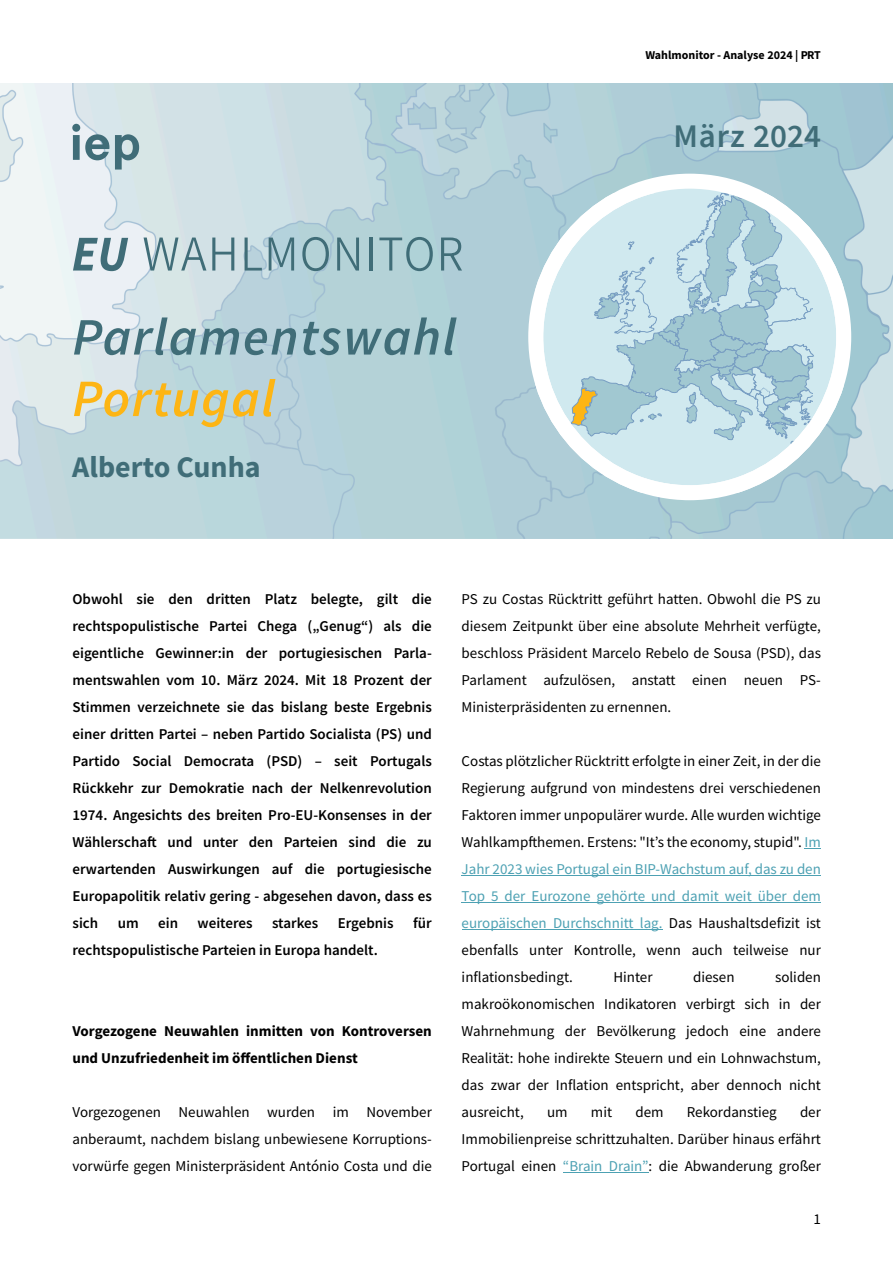
<style>
.page{position:relative;width:893px;height:1263px;background:#fff}
.page>*{position:absolute;margin:0;border:0;box-sizing:border-box;transform-origin:0 0}
.t1{font:italic 600 52.5px "Source Sans Pro";letter-spacing:.03em;color:#406d78}
.t2{font:italic 600 52.5px "Source Sans Pro";letter-spacing:.03em;color:#fdb514}
.t3{font:600 33px "Source Sans Pro";letter-spacing:.01em;color:#406d78}
.t4{font:700 30px "Source Sans Pro";color:#406d78}
.t5{font:15px "Source Sans Pro";color:#000}
.t6{font:600 15px "Source Sans Pro";color:#000}
.t7{font:15px "Source Sans Pro";color:#4da1b3}
.t8{font:700 15px "Source Sans Pro";color:#000}
.t9{font:700 12px "Source Sans Pro";color:#000}
.s1{color:#4da1b3}
.s2{color:#000}
</style>
<div class="page">
<svg style="left:805px;top:848px;width:16px;height:1px"></svg>
<hr style="left:462px;top:875px;width:359px;height:1px;background:#4da1b3">
<hr style="left:462px;top:902px;width:359px;height:1px;background:#4da1b3">
<hr style="left:462px;top:929px;width:201px;height:1px;background:#4da1b3">
<hr style="left:563px;top:1172px;width:86px;height:1px;background:#4da1b3">
<img style="left:0;top:84px;width:893px;height:454px">
<div style="left:528px;top:174px;width:323px;height:326px;border:15px solid #fff;border-radius:50%"></div>
<svg style="left:536px;top:193px;width:308px;height:300px;background:#c2dce4"></svg>
<svg style="left:73px;top:238px;width:55px;height:33px;background:#99b1b9"></svg>
<svg style="left:144px;top:238px;width:62px;height:33px;background:#adc3c8"></svg>
<svg style="left:212px;top:238px;width:22px;height:33px"></svg>
<svg style="left:245px;top:238px;width:17px;height:33px"></svg>
<svg style="left:269px;top:238px;width:25px;height:33px"></svg>
<svg style="left:302px;top:237px;width:27px;height:34px"></svg>
<svg style="left:337px;top:238px;width:22px;height:33px"></svg>
<hr style="left:369px;top:238px;width:3px;height:33px;background:#406d78">
<svg style="left:379px;top:237px;width:54px;height:34px;background:#97bac0"></svg>
<svg style="left:441px;top:238px;width:21px;height:33px"></svg>
<svg style="left:115px;top:134px;width:24px;height:36px"></svg>
<svg style="left:72px;top:124px;width:37px;height:36px"></svg>
<p class="t9" style="left:645px;top:50px;width:177px">Wahlmonitor - Analyse 2024 | PRT</p>
<p class="t1" style="left:72px;top:315px;width:385px">Parlamentswahl</p>
<p class="t2" style="left:72px;top:377px;width:204px">Portugal</p>
<p class="t4" style="left:72px;top:454px;width:190px">Alberto Cunha</p>
<p class="t3" style="left:673px;top:122px;width:149px">März 2024</p>
<p class="t6" style="left:73px;top:593px;width:361px">Obwohl sie den dritten Platz belegte, gilt die</p>
<p class="t6" style="left:73px;top:620px;width:361px">rechtspopulistische Partei Chega („Genug“) als die</p>
<p class="t6" style="left:73px;top:647px;width:361px">eigentliche Gewinner:in der portugiesischen Parla-</p>
<p class="t6" style="left:73px;top:674px;width:361px">mentswahlen vom 10. März 2024. Mit 18 Prozent der</p>
<p class="t6" style="left:73px;top:701px;width:361px">Stimmen verzeichnete sie das bislang beste Ergebnis</p>
<p class="t6" style="left:73px;top:728px;width:361px">einer dritten Partei – neben Partido Socialista (PS) und</p>
<p class="t6" style="left:73px;top:755px;width:361px">Partido Social Democrata (PSD) – seit Portugals</p>
<p class="t6" style="left:73px;top:782px;width:361px">Rückkehr zur Demokratie nach der Nelkenrevolution</p>
<p class="t6" style="left:73px;top:809px;width:361px">1974. Angesichts des breiten Pro-EU-Konsenses in der</p>
<p class="t6" style="left:73px;top:836px;width:361px">Wählerschaft und unter den Parteien sind die zu</p>
<p class="t6" style="left:73px;top:863px;width:361px">erwartenden Auswirkungen auf die portugiesische</p>
<p class="t6" style="left:73px;top:890px;width:361px">Europapolitik relativ gering - abgesehen davon, dass es</p>
<p class="t6" style="left:73px;top:917px;width:27px">sich</p>
<p class="t6" style="left:118px;top:917px;width:22px">um</p>
<p class="t6" style="left:158px;top:917px;width:21px">ein</p>
<p class="t6" style="left:198px;top:917px;width:56px">weiteres</p>
<p class="t6" style="left:272px;top:917px;width:48px">starkes</p>
<p class="t6" style="left:338px;top:917px;width:57px">Ergebnis</p>
<p class="t6" style="left:413px;top:917px;width:20px">für</p>
<p class="t6" style="left:73px;top:944px;width:307px">rechtspopulistische Parteien in Europa handelt.</p>
<p class="t8" style="left:73px;top:1025px;width:361px">Vorgezogene Neuwahlen inmitten von Kontroversen</p>
<p class="t8" style="left:73px;top:1052px;width:287px">und Unzufriedenheit im öffentlichen Dienst</p>
<p class="t5" style="left:73px;top:1106px;width:361px">Vorgezogenen Neuwahlen wurden im November</p>
<p class="t5" style="left:73px;top:1133px;width:361px">anberaumt, nachdem bislang unbewiesene Korruptions-</p>
<p class="t5" style="left:73px;top:1160px;width:361px">vorwürfe gegen Ministerpräsident António Costa und die</p>
<p class="t5" style="left:462px;top:593px;width:361px">PS zu Costas Rücktritt geführt hatten. Obwohl die PS zu</p>
<p class="t5" style="left:462px;top:620px;width:361px">diesem Zeitpunkt über eine absolute Mehrheit verfügte,</p>
<p class="t5" style="left:462px;top:647px;width:361px">beschloss Präsident Marcelo Rebelo de Sousa (PSD), das</p>
<p class="t5" style="left:462px;top:674px;width:361px">Parlament aufzulösen, anstatt einen neuen PS-</p>
<p class="t5" style="left:462px;top:701px;width:211px">Ministerpräsidenten zu ernennen.</p>
<p class="t5" style="left:462px;top:755px;width:361px">Costas plötzlicher Rücktritt erfolgte in einer Zeit, in der die</p>
<p class="t5" style="left:462px;top:782px;width:361px">Regierung aufgrund von mindestens drei verschiedenen</p>
<p class="t5" style="left:462px;top:809px;width:361px">Faktoren immer unpopulärer wurde. Alle wurden wichtige</p>
<p class="t5" style="left:462px;top:836px;width:361px">Wahlkampfthemen. Erstens: "Itʼs the economy, stupid". <span class="s1">Im</span></p>
<p class="t7" style="left:462px;top:863px;width:361px">Jahr 2023 wies Portugal ein BIP-Wachstum auf, das zu den</p>
<p class="t7" style="left:462px;top:890px;width:361px">Top 5 der Eurozone gehörte und damit weit über dem</p>
<p class="t7" style="left:462px;top:917px;width:361px">europäischen Durchschnitt lag. <span class="s2">Das Haushaltsdefizit ist</span></p>
<p class="t5" style="left:462px;top:944px;width:361px">ebenfalls unter Kontrolle, wenn auch teilweise nur</p>
<p class="t5" style="left:462px;top:971px;width:113px">inflationsbedingt.</p>
<p class="t5" style="left:613px;top:971px;width:41px">Hinter</p>
<p class="t5" style="left:693px;top:971px;width:43px">diesen</p>
<p class="t5" style="left:775px;top:971px;width:47px">soliden</p>
<p class="t5" style="left:462px;top:998px;width:361px">makroökonomischen Indikatoren verbirgt sich in der</p>
<p class="t5" style="left:462px;top:1025px;width:361px">Wahrnehmung der Bevölkerung jedoch eine andere</p>
<p class="t5" style="left:462px;top:1052px;width:361px">Realität: hohe indirekte Steuern und ein Lohnwachstum,</p>
<p class="t5" style="left:462px;top:1079px;width:361px">das zwar der Inflation entspricht, aber dennoch nicht</p>
<p class="t5" style="left:462px;top:1106px;width:64px">ausreicht,</p>
<p class="t5" style="left:547px;top:1106px;width:22px">um</p>
<p class="t5" style="left:591px;top:1106px;width:23px">mit</p>
<p class="t5" style="left:635px;top:1106px;width:30px">dem</p>
<p class="t5" style="left:687px;top:1106px;width:91px">Rekordanstieg</p>
<p class="t5" style="left:800px;top:1106px;width:22px">der</p>
<p class="t5" style="left:462px;top:1133px;width:361px">Immobilienpreise schrittzuhalten. Darüber hinaus erfährt</p>
<p class="t5" style="left:462px;top:1160px;width:361px">Portugal einen <span class="s1">“Brain Drain”</span>: die Abwanderung großer</p>
<p class="t5" style="left:813px;top:1213px;width:9px">1</p>
</div>
